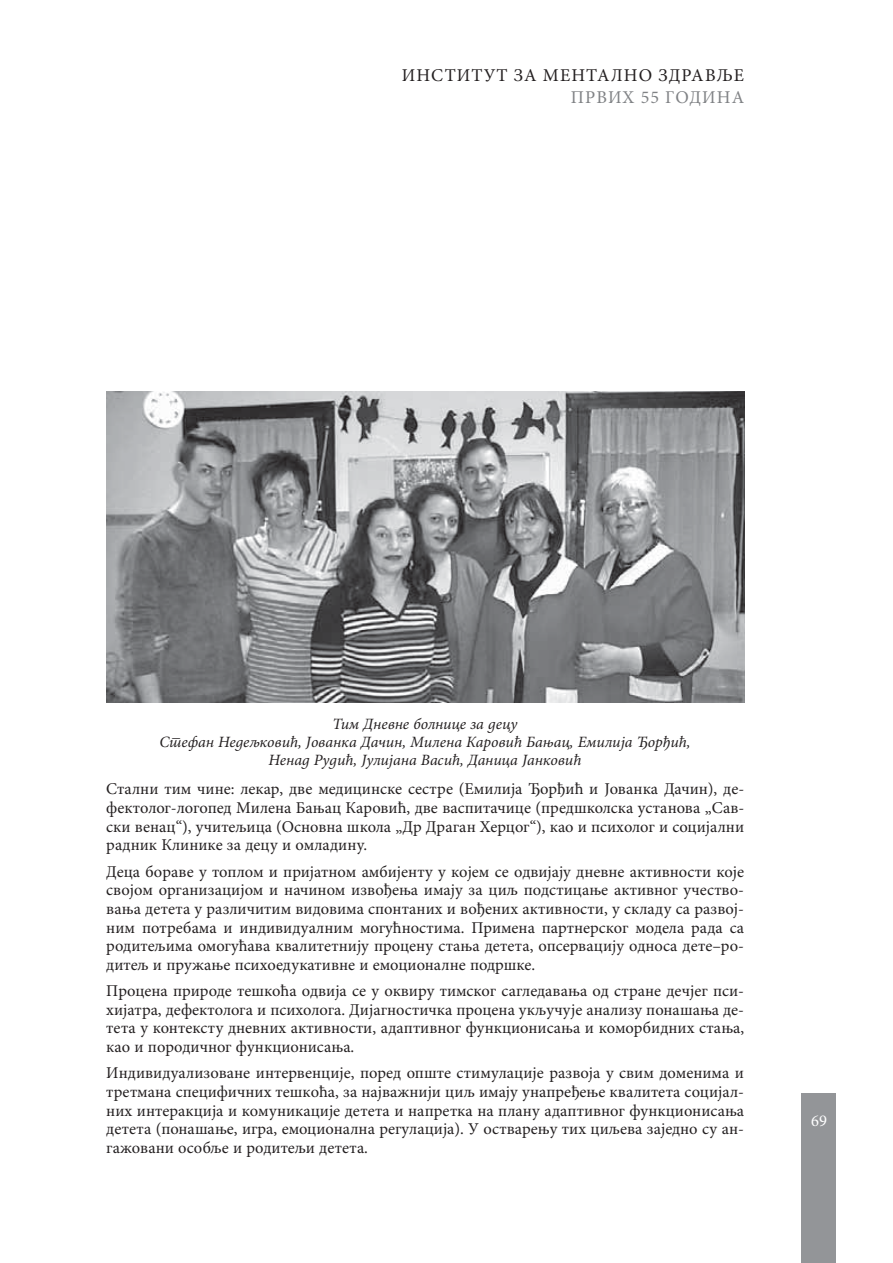
<style>
.page{position:relative;width:893px;height:1263px;background:#fff}
.page>*{position:absolute;margin:0;border:0;box-sizing:border-box;transform-origin:0 0}
.t1{font:18px "Minion Pro";letter-spacing:.06em;color:#231f20}
.t2{font:18px "Minion Pro";letter-spacing:.06em;color:#808285}
.t3{font:16.5px/18.6px "Minion Pro";color:#231f20;text-align:justify}
.t4{font:16.5px "Minion Pro";color:#fff}
.t5{font:italic 15.75px/18.1px "Minion Pro";color:#231f20;text-align:center}
</style>
<div class="page">
<div style="left:801px;top:1093px;width:35px;height:170px;background:#939598"></div>
<img style="left:106px;top:392px;width:638px;height:310px">
<p class="t1" style="left:402px;top:68px;width:344px">ИНСТИТУТ ЗА МЕНТАЛНО ЗДРАВЉЕ</p>
<p class="t2" style="left:571px;top:90px;width:175px">ПРВИХ 55 ГОДИНА</p>
<p class="t5" style="left:159px;top:716px;width:533px">Тим Дневне болнице за децу<br>Стефан Недељковић, Јованка Дачин, Милена Каровић Бањац, Емилија Ђорђић,<br>Ненад Рудић, Јулијана Васић, Даница Јанковић</p>
<p class="t3" style="left:106px;top:781px;width:639px">Стални тим чине: лекар, две медицинске сестре (Емилија Ђорђић и Јованка Дачин), де&shy;фектолог-логопед Милена Бањац Каровић, две васпитачице (предшколска установа „Сав&shy;ски венац“), учитељица (Основна школа „Др Драган Херцог“), као и психолог и социјални радник Клинике за децу и омладину.</p>
<p class="t3" style="left:106px;top:863px;width:639px">Деца бораве у топлом и пријатном амбијенту у којем се одвијају дневне активности које својом организацијом и начином извођења имају за циљ подстицање активног учество&shy;вања детета у различитим видовима спонтаних и вођених активности, у складу са развој&shy;ним потребама и индивидуалним могућностима. Примена партнерског модела рада са родитељима омогућава квалитетнију процену стања детета, опсервацију односа дете–ро&shy;дитељ и пружање психоедукативне и емоционалне подршке.</p>
<p class="t3" style="left:106px;top:983px;width:639px">Процена природе тешкоћа одвија се у оквиру тимског сагледавања од стране дечјег пси&shy;хијатра, дефектолога и психолога. Дијагностичка процена укључује анализу понашања де&shy;тета у контексту дневних активности, адаптивног функционисања и коморбидних стања, као и породичног функционисања.</p>
<p class="t3" style="left:106px;top:1065px;width:639px">Индивидуализоване интервенције, поред опште стимулације развоја у свим доменима и третмана специфичних тешкоћа, за најважнији циљ имају унапређење квалитета социјал&shy;них интеракција и комуникације детета и напретка на плану адаптивног функционисања детета (понашање, игра, емоционална регулација). У остварењу тих циљева заједно су ан&shy;гажовани особље и родитељи детета.</p>
<p class="t4" style="left:811px;top:1114px;width:17px">69</p>
</div>
